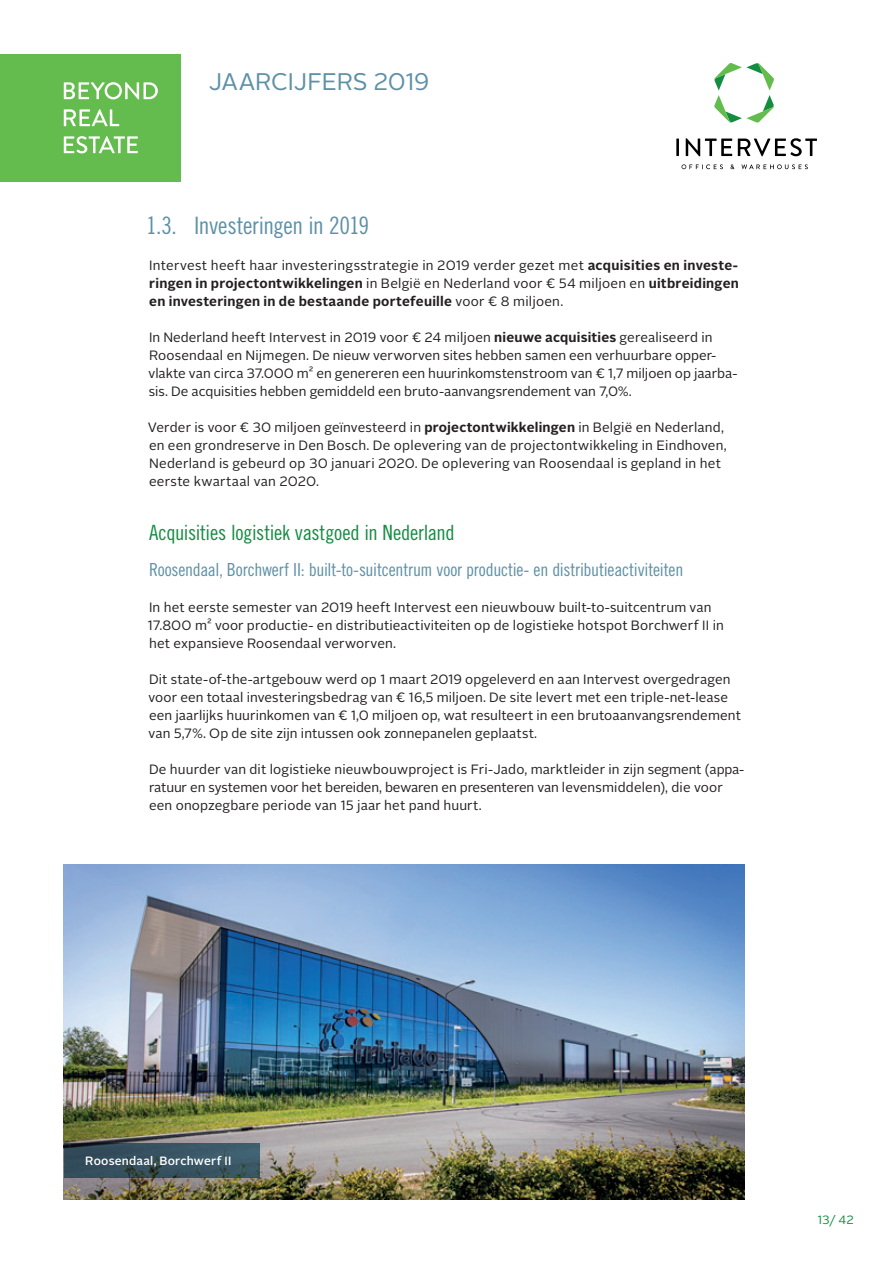
<style>
.page{position:relative;width:893px;height:1263px;background:#fff}
.page>*{position:absolute;margin:0;border:0;box-sizing:border-box;transform-origin:0 0}
.t1{font:24px "Trade Gothic LT Std Cn 18";letter-spacing:-.015em;color:#5d91a7}
.t2{font:24px "Alright Sans";letter-spacing:-.015em;color:#5d91a7}
.t3{font:21px "Trade Gothic LT Std Cn 18";letter-spacing:-.015em;color:#148d41}
.t4{font:18px "Trade Gothic LT Std Cn 18";letter-spacing:-.015em;color:#5d91a7}
.t5{font:13.5px/18px "Alright Sans";letter-spacing:.01em;color:#231f20}
.t6{font:500 12px "Alright Sans";letter-spacing:.015em;color:#fff}
.t7{font:12px "Alright Sans";color:#148d41}
.s1{font-weight:700}
</style>
<div class="page">
<div style="left:0;top:54px;width:181px;height:128px;background:#64bc4e"></div>
<svg style="left:64px;top:136px;width:74px;height:17px"></svg>
<svg style="left:64px;top:109px;width:55px;height:17px"></svg>
<svg style="left:64px;top:82px;width:94px;height:17px"></svg>
<hr style="left:676px;top:139px;width:3px;height:17px;background:#000001">
<svg style="left:686px;top:138px;width:46px;height:18px"></svg>
<svg style="left:738px;top:138px;width:79px;height:18px"></svg>
<svg style="left:681px;top:164px;width:42px;height:5px"></svg>
<svg style="left:730px;top:164px;width:4px;height:5px"></svg>
<svg style="left:741px;top:164px;width:67px;height:5px"></svg>
<svg style="left:714px;top:63px;width:60px;height:60px"></svg>
<img style="left:64px;top:864px;width:680px;height:335px">
<svg style="left:64px;top:1143px;width:195px;height:34px;background:#35505d"></svg>
<h1 class="t2" style="left:209px;top:65px;width:222px">JAARCIJFERS 2019</h1>
<h1 class="t1" style="left:146px;top:211px;width:224px">1.3. Investeringen in 2019</h1>
<p class="t5" style="left:149px;top:257px;width:591px;text-align:justify">Intervest heeft haar investeringsstrategie in 2019 verder gezet met <span class="s1">acquisities en investe&shy;ringen in projectontwikkelingen</span> in België en Nederland voor € 54 miljoen en <span class="s1">uitbreidingen en investeringen in de bestaande portefeuille</span> voor € 8 miljoen.</p>
<p class="t5" style="left:149px;top:329px;width:591px">In Nederland heeft Intervest in 2019 voor € 24 miljoen <span class="s1">nieuwe acquisities</span> gerealiseerd in Roosendaal en Nijmegen. De nieuw verworven sites hebben samen een verhuurbare opper&shy;vlakte van circa 37.000 m² en genereren een huurinkomstenstroom van € 1,7 miljoen op jaarba&shy;sis. De acquisities hebben gemiddeld een bruto-aanvangsrendement van 7,0%.</p>
<p class="t5" style="left:148px;top:419px;width:581px">Verder is voor € 30 miljoen geïnvesteerd in <span class="s1">projectontwikkelingen</span> in België en Nederland, en een grondreserve in Den Bosch. De oplevering van de projectontwikkeling in Eindhoven, Nederland is gebeurd op 30 januari 2020. De oplevering van Roosendaal is gepland in het eerste kwartaal van 2020.</p>
<h2 class="t3" style="left:149px;top:520px;width:307px">Acquisities logistiek vastgoed in Nederland</h2>
<h3 class="t4" style="left:149px;top:559px;width:536px">Roosendaal, Borchwerf II: built-to-suitcentrum voor productie- en distributieactiviteiten</h3>
<p class="t5" style="left:147px;top:599px;width:578px">In het eerste semester van 2019 heeft Intervest een nieuwbouw built-to-suitcentrum van<br>17.800 m² voor productie- en distributieactiviteiten op de logistieke hotspot Borchwerf II in het expansieve Roosendaal verworven.</p>
<p class="t5" style="left:148px;top:671px;width:594px">Dit state-of-the-artgebouw werd op 1 maart 2019 opgeleverd en aan Intervest overgedragen voor een totaal investeringsbedrag van € 16,5 miljoen. De site levert met een triple-net-lease een jaarlijks huurinkomen van € 1,0 miljoen op, wat resulteert in een brutoaanvangsrendement van 5,7%. Op de site zijn intussen ook zonnepanelen geplaatst.</p>
<p class="t5" style="left:149px;top:761px;width:597px">De huurder van dit logistieke nieuwbouwproject is Fri-Jado, marktleider in zijn segment (appa&shy;ratuur en systemen voor het bereiden, bewaren en presenteren van levensmiddelen), die voor een onopzegbare periode van 15 jaar het pand huurt.</p>
<p class="t6" style="left:85px;top:1152px;width:148px">Roosendaal, Borchwerf II</p>
<p class="t7" style="left:817px;top:1212px;width:38px">13/ 42</p>
</div>
